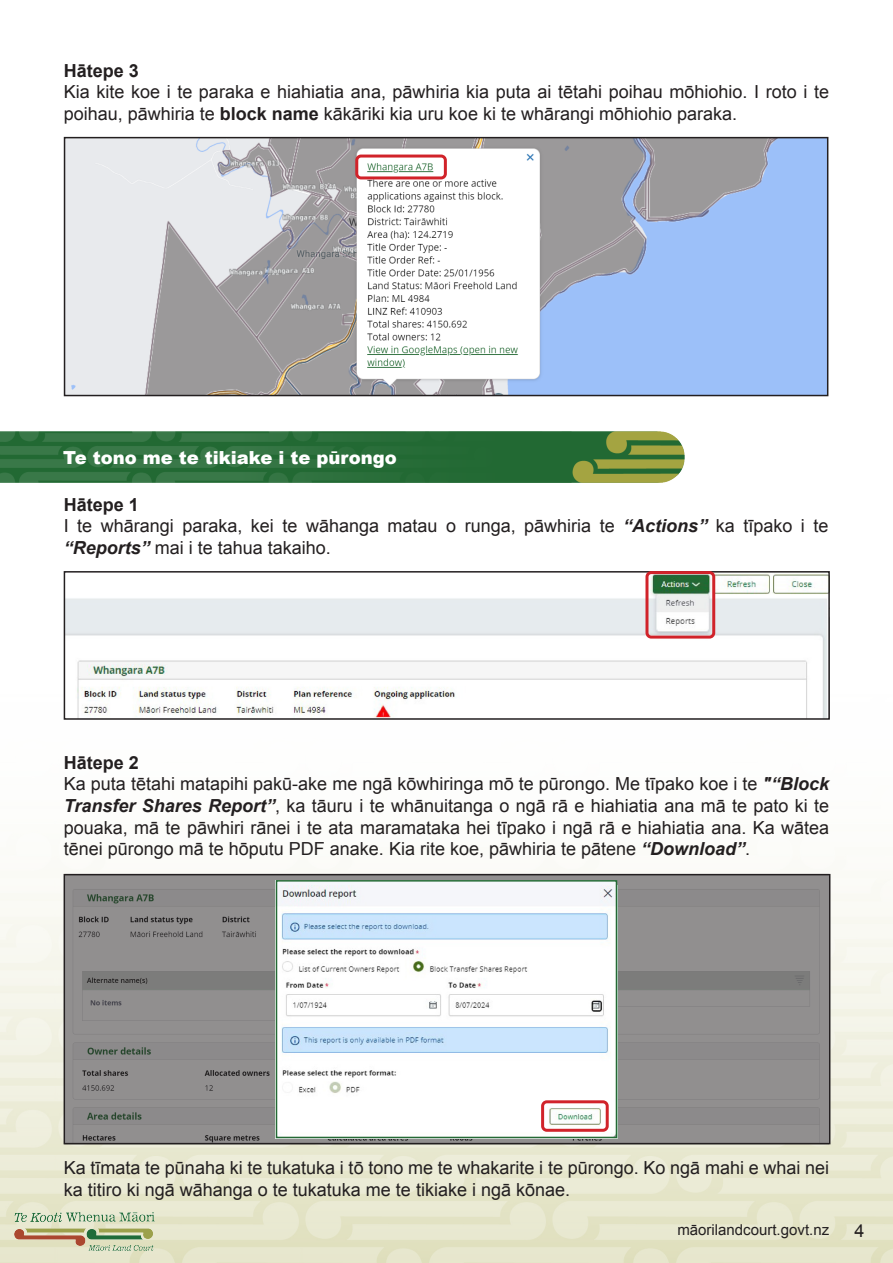
<style>
.page{position:relative;width:893px;height:1263px;background:#fff}
.page>*{position:absolute;margin:0;border:0;box-sizing:border-box;transform-origin:0 0}
.t1{font:18px/21.6px "Arial";color:#231f20}
.t2{font:900 18px "Arial";color:#fff}
.t3{font:700 18px "Arial";color:#231f20}
.t4{font:15px "Arial";color:#231f20}
.s1{font-weight:700}
.s2{font-weight:700;font-style:italic}
</style>
<div class="page">
<img style="left:0;top:694px;width:893px;height:569px">
<img style="left:14px;top:1213px;width:140px;height:37px">
<img style="left:0;top:432px;width:685px;height:51px">
<img style="left:67px;top:140px;width:758px;height:253px">
<div style="left:64px;top:137px;width:764px;height:259px;border:2px solid #231f20"></div>
<div style="left:355px;top:155px;width:92px;height:24px;border:3px solid #d1232a;border-radius:4px"></div>
<img style="left:67px;top:574px;width:760px;height:143px">
<div style="left:64px;top:571px;width:766px;height:149px;border:2px solid #231f20"></div>
<div style="left:645px;top:571px;width:70px;height:68px;border:3px solid #d1232a;border-radius:4px"></div>
<svg style="left:67px;top:877px;width:759px;height:264px;background:#8c8b8b"></svg>
<div style="left:64px;top:874px;width:765px;height:270px;border:2px solid #231f20"></div>
<div style="left:276px;top:880px;width:341px;height:9px;background:#f5f7fb"></div>
<img style="left:279px;top:886px;width:335px;height:249px">
<div style="left:276px;top:880px;width:341px;height:258px;border:2px solid #246a35"></div>
<div style="left:541px;top:1100px;width:68px;height:32px;border:3px solid #d1232a;border-radius:4px"></div>
<p class="t3" style="left:64px;top:59px;width:77px">Hātepe 3</p>
<p class="t1" style="left:64px;top:82px;width:767px">Kia kite koe i te paraka e hiahiatia ana, pāwhiria kia puta ai tētahi poihau mōhiohio. I roto i te poihau, pāwhiria te <span class="s1">block name</span> kākāriki kia uru koe ki te whārangi mōhiohio paraka.</p>
<p class="t2" style="left:63px;top:444px;width:335px">Te tono me te tikiake i te pūrongo</p>
<p class="t3" style="left:64px;top:493px;width:77px">Hātepe 1</p>
<p class="t1" style="left:64px;top:515px;width:766px">I te whārangi paraka, kei te wāhanga matau o runga, pāwhiria te <span class="s2">“Actions”</span> ka tīpako i te <span class="s2">“Reports”</span> mai i te tahua takaiho.</p>
<p class="t3" style="left:64px;top:751px;width:77px">Hātepe 2</p>
<p class="t1" style="left:64px;top:773px;width:767px;text-align:justify">Ka puta tētahi matapihi pakū-ake me ngā kōwhiringa mō te pūrongo. Me tīpako koe i te <span class="s2">"“Block Transfer Shares Report”</span>, ka tāuru i te whānuitanga o ngā rā e hiahiatia ana mā te pato ki te pouaka, mā te pāwhiri rānei i te ata maramataka hei tīpako i ngā rā e hiahiatia ana. Ka wātea tēnei pūrongo mā te hōputu PDF anake. Kia rite koe, pāwhiria te pātene <span class="s2">“Download”</span>.</p>
<p class="t1" style="left:64px;top:1157px;width:767px">Ka tīmata te pūnaha ki te tukatuka i tō tono me te whakarite i te pūrongo. Ko ngā mahi e whai nei ka titiro ki ngā wāhanga o te tukatuka me te tikiake i ngā kōnae.</p>
<p class="t4" style="left:677px;top:1220px;width:153px">māorilandcourt.govt.nz</p>
<p class="t1" style="left:855px;top:1220px;width:12px">4</p>
</div>
